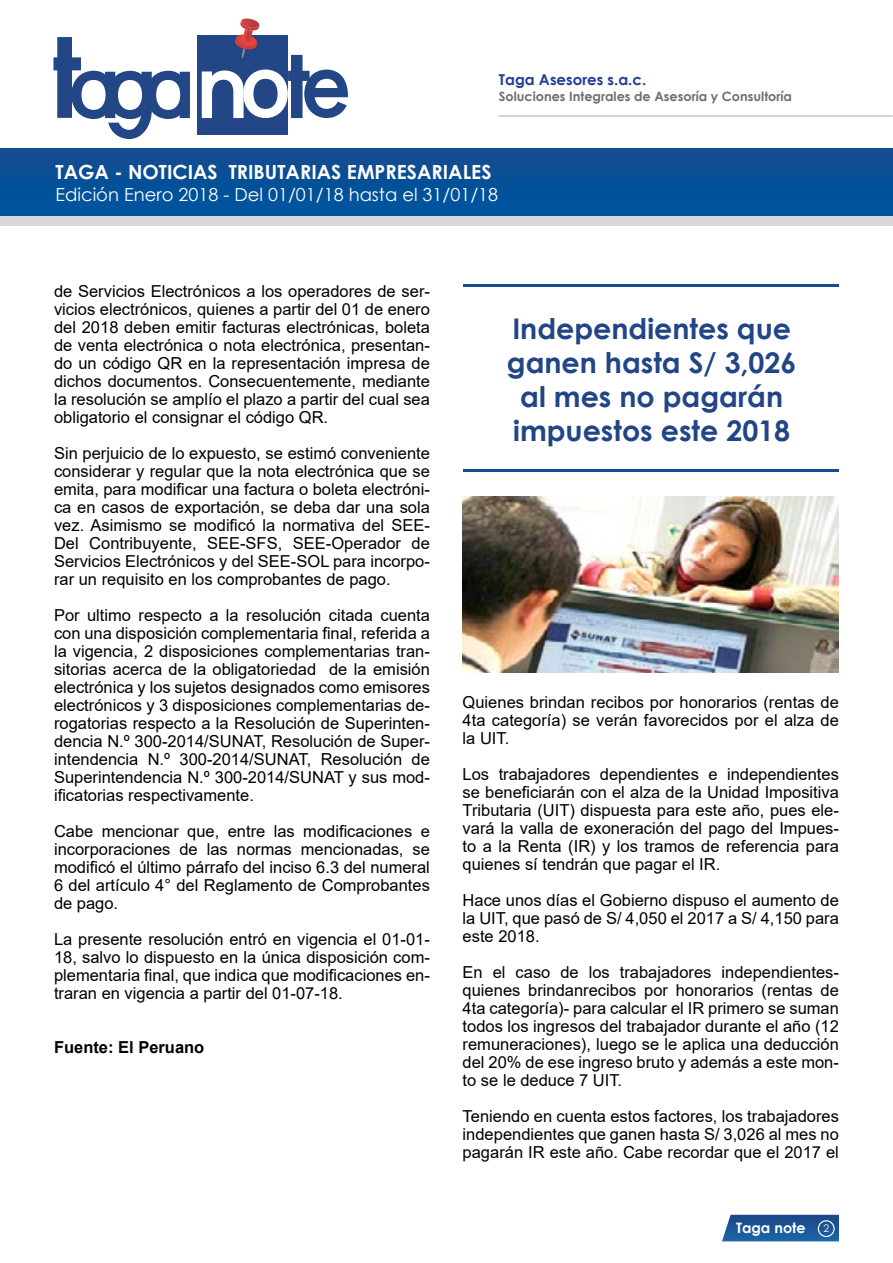
<style>
.page{position:relative;width:893px;height:1263px;background:#fff}
.page>*{position:absolute;margin:0;border:0;box-sizing:border-box;transform-origin:0 0}
.t1{font:700 28.5px/34.2px "Century Gothic";color:#224586;text-align:center}
.t2{font:700 19.5px "Century Gothic";color:#fff}
.t3{font:18px "Century Gothic";color:#fff}
.t4{font:16.5px/18px "Arial";color:#000;text-align:justify}
.t5{font:700 16.5px "Arial";color:#000}
.t6{font:700 15px "Century Gothic";color:#233d95}
.t7{font:700 14.4px "Century Gothic";color:#fff}
.t8{font:700 12.9px "Century Gothic";color:#6d6e71}
.s1{font-weight:400;font-size:10.5px}
</style>
<div class="page">
<div style="left:0;top:148px;width:893px;height:68px;background:linear-gradient(to bottom,#154b8e,#00559f)"></div>
<svg style="left:892px;top:148px;width:1px;height:68px"></svg>
<div style="left:0;top:216px;width:893px;height:10px;background:#d6d8d9"></div>
<div style="left:198px;top:35px;width:90px;height:100px;background:#234686"></div>
<svg style="left:53px;top:37px;width:137px;height:102px"></svg>
<svg style="left:202px;top:19px;width:146px;height:99px"></svg>
<hr style="left:499px;top:115px;width:394px;height:2px;background:#c2c4c6">
<svg style="left:722px;top:1215px;width:117px;height:26px;background:#255d9a"></svg>
<div style="left:818px;top:1220px;width:17px;height:17px;border:1px solid #fff;border-radius:50%"></div>
<svg style="left:463px;top:285px;width:376px;height:2px"></svg>
<hr style="left:463px;top:468px;width:376px;height:3px;background:#144c90">
<hr style="left:463px;top:466px;width:376px;height:3px;background:#fff">
<img style="left:463px;top:496px;width:376px;height:177px">
<p class="t6" style="left:499px;top:69px;width:149px">Taga Asesores s.a.c.</p>
<p class="t8" style="left:499px;top:86px;width:295px">Soluciones Integrales de Asesoría y Consultoría</p>
<p class="t2" style="left:56px;top:157px;width:438px">TAGA - NOTICIAS TRIBUTARIAS EMPRESARIALES</p>
<p class="t3" style="left:56px;top:182px;width:444px">Edición Enero 2018 - Del 01/01/18 hasta el 31/01/18</p>
<p class="t4" style="left:54px;top:282px;width:377px">de Servicios Electrónicos a los operadores de ser&shy;vicios electrónicos, quienes a partir del 01 de enero del 2018 deben emitir facturas electrónicas, boleta de venta electrónica o nota electrónica, presentan&shy;do un código QR en la representación impresa de dichos documentos. Consecuentemente, mediante la resolución se amplío el plazo a partir del cual sea obligatorio el consignar el código QR.</p>
<p class="t4" style="left:54px;top:444px;width:377px">Sin perjuicio de lo expuesto, se estimó conveniente considerar y regular que la nota electrónica que se emita, para modificar una factura o boleta electróni&shy;ca en casos de exportación, se deba dar una sola vez. Asimismo se modificó la normativa del SEE-Del Contribuyente, SEE-SFS, SEE-Operador de Servicios Electrónicos y del SEE-SOL para incorpo&shy;rar un requisito en los comprobantes de pago.</p>
<p class="t4" style="left:54px;top:606px;width:377px">Por ultimo respecto a la resolución citada cuenta con una disposición complementaria final, referida a la vigencia, 2 disposiciones complementarias tran&shy;sitorias acerca de la obligatoriedad de la emisión electrónica y los sujetos designados como emisores electrónicos y 3 disposiciones complementarias de&shy;rogatorias respecto a la Resolución de Superinten&shy;dencia N.º 300-2014/SUNAT, Resolución de Super&shy;intendencia N.º 300-2014/SUNAT, Resolución de Superintendencia N.º 300-2014/SUNAT y sus mod&shy;ificatorias respectivamente.</p>
<p class="t4" style="left:54px;top:822px;width:377px">Cabe mencionar que, entre las modificaciones e incorporaciones de las normas mencionadas, se modificó el último párrafo del inciso 6.3 del numeral 6 del artículo 4° del Reglamento de Comprobantes de pago.</p>
<p class="t4" style="left:54px;top:930px;width:377px">La presente resolución entró en vigencia el 01-01- 18, salvo lo dispuesto en la única disposición com&shy;plementaria final, que indica que modificaciones en&shy;traran en vigencia a partir del 01-07-18.</p>
<p class="t5" style="left:54px;top:1036px;width:152px">Fuente: El Peruano</p>
<h1 class="t1" style="left:507px;top:310px;width:291px">Independientes que ganen hasta S/ 3,026 al mes no pagarán impuestos este 2018</h1>
<p class="t4" style="left:463px;top:693px;width:378px">Quienes brindan recibos por honorarios (rentas de 4ta categoría) se verán favorecidos por el alza de la UIT.</p>
<p class="t4" style="left:463px;top:765px;width:378px">Los trabajadores dependientes e independientes se beneficiarán con el alza de la Unidad Impositiva Tributaria (UIT) dispuesta para este año, pues ele&shy;vará la valla de exoneración del pago del Impues&shy;to a la Renta (IR) y los tramos de referencia para quienes sí tendrán que pagar el IR.</p>
<p class="t4" style="left:463px;top:891px;width:378px">Hace unos días el Gobierno dispuso el aumento de la UIT, que pasó de S/ 4,050 el 2017 a S/ 4,150 para este 2018.</p>
<p class="t4" style="left:463px;top:963px;width:378px">En el caso de los trabajadores independientes&shy;quienes brindanrecibos por honorarios (rentas de 4ta categoría)- para calcular el IR primero se suman todos los ingresos del trabajador durante el año (12 remuneraciones), luego se le aplica una deducción del 20% de ese ingreso bruto y además a este mon&shy;to se le deduce 7 UIT.</p>
<p class="t4" style="left:463px;top:1107px;width:378px">Teniendo en cuenta estos factores, los trabajadores independientes que ganen hasta S/ 3,026 al mes no pagarán IR este año. Cabe recordar que el 2017 el</p>
<p class="t7" style="left:736px;top:1217px;width:95px">Taga note <span class="s1">2</span></p>
</div>
